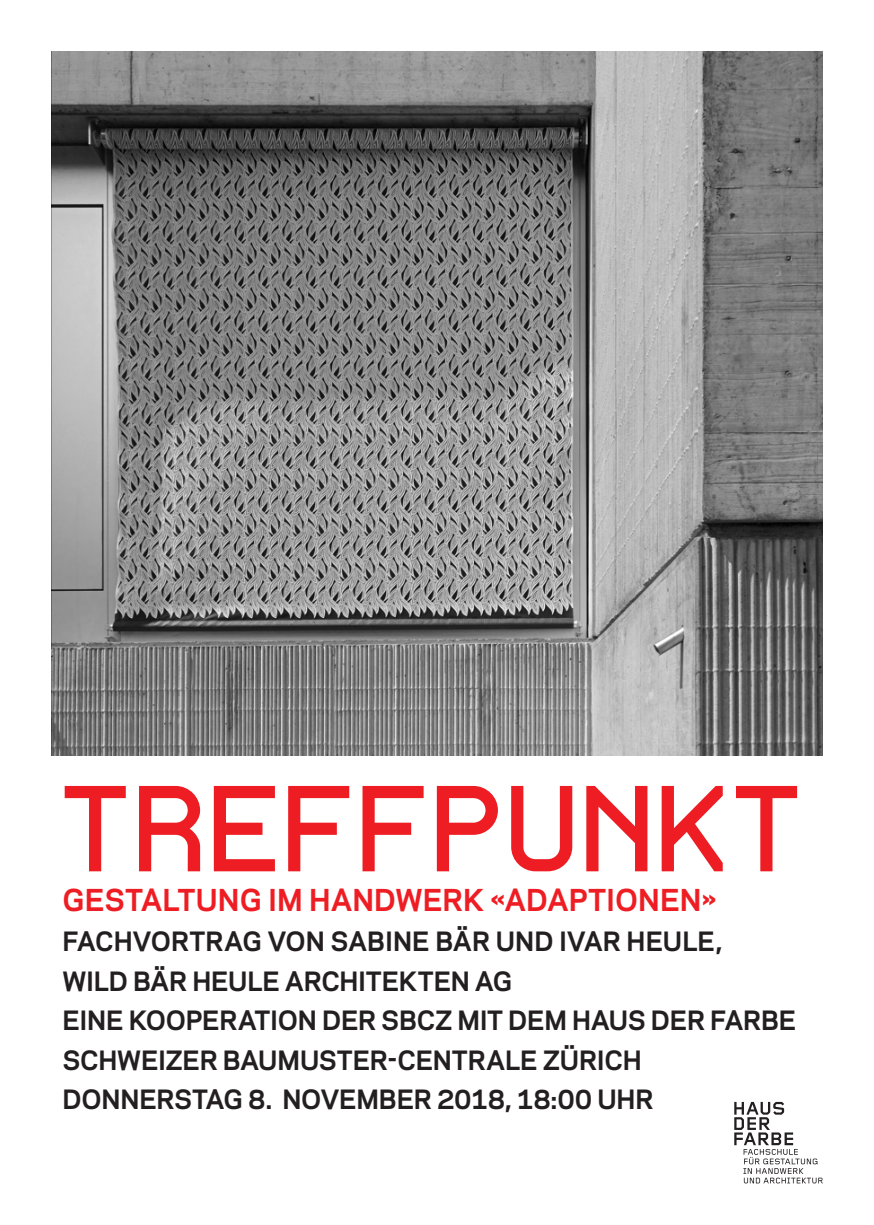
<style>
.page{position:relative;width:874px;height:1225px;background:#fff}
.page>*{position:absolute;margin:0;border:0;box-sizing:border-box;transform-origin:0 0}
.t1{font:119.2px "Auto Scape";letter-spacing:-.025em;color:#ee1d23}
.t2{font:700 28.4px "Galaxie Polaris";color:#ee1d23}
.t3{font:700 25px/39.6px "Galaxie Polaris";letter-spacing:-.01em;color:#231f20}
</style>
<div class="page">
<svg style="left:734px;top:1102px;width:88px;height:81px"></svg>
<img style="left:51px;top:51px;width:771px;height:704px">
<h1 class="t1" style="left:62px;top:759px;width:750px">TREFFPUNKT</h1>
<p class="t2" style="left:62px;top:879px;width:655px">GESTALTUNG IM HANDWERK «ADAPTIONEN»</p>
<p class="t3" style="left:62px;top:920px;width:661px">FACHVORTRAG VON SABINE BÄR UND IVAR HEULE,<br>WILD BÄR HEULE ARCHITEKTEN AG<br>EINE KOOPERATION DER SBC</p>
<p class="t3" style="left:62px;top:999px;width:735px;text-indent:372px">Z MIT DEM HAUS DER FARBE<br>SCHWEIZER BAUMUSTER-CENTRALE ZÜRICH<br>DONNERSTAG 8. NOVEMBER</p>
<p class="t3" style="left:437px;top:1078px;width:218px">2018, 18:00 UHR</p>
</div>
